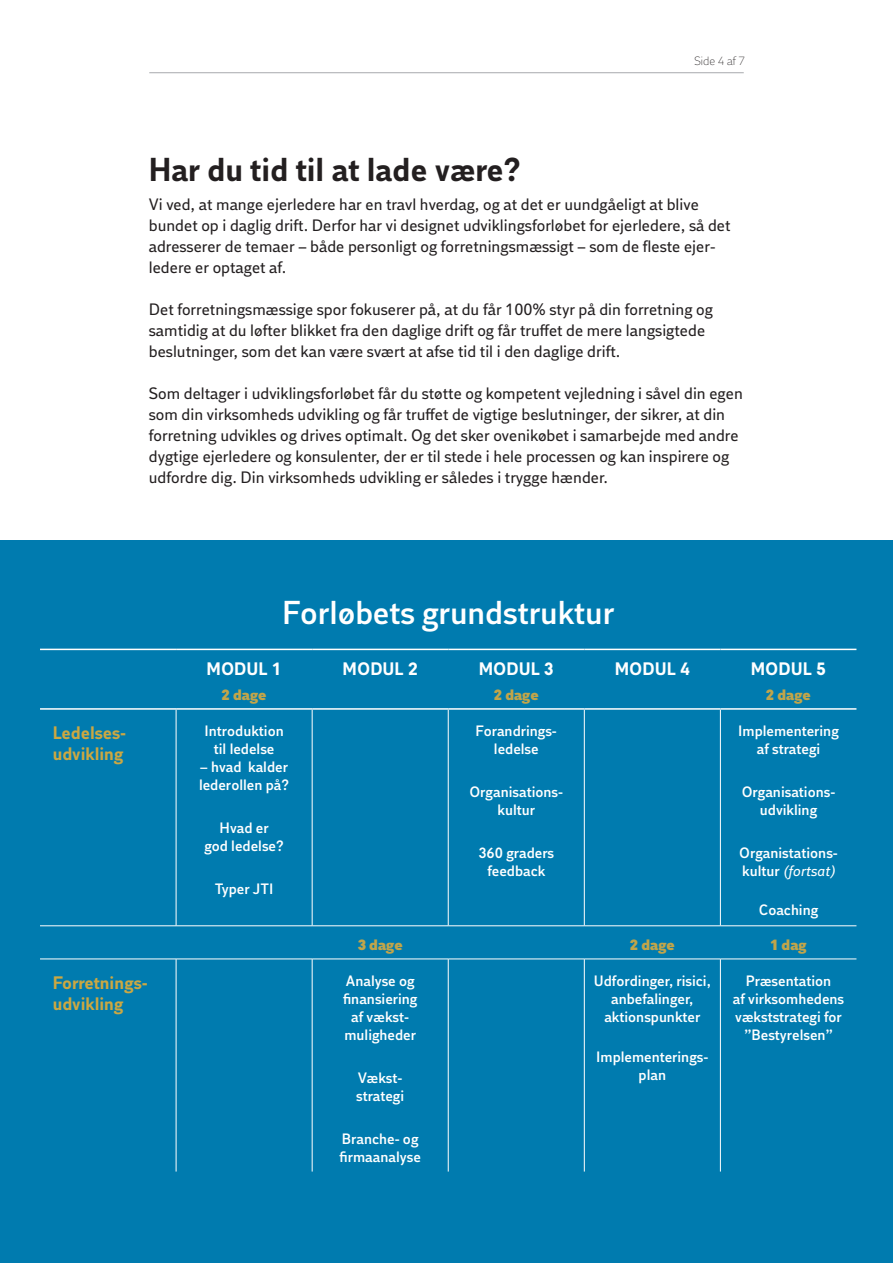
<style>
.page{position:relative;width:893px;height:1263px;background:#fff}
.page>*{position:absolute;margin:0;border:0;box-sizing:border-box;transform-origin:0 0}
.mellem_2_linjer{font:700 33px "DI Sans";color:#231f20}
.mellem_2_linjer-2{font:600 33px "DI Sans";color:#fff}
.tabel_mellem-venstre{font:700 18px/21px "DI Sans";color:#cca842}
.tabel_emner{font:700 18px "DI Sans";color:#fff}
.broed{font:16.5px/21px "DI Sans";color:#231f20}
.tabel_hvidbroed{font:600 15px/18px "DI Sans";color:#fff;text-align:center}
.tabel_hvidbroed-2{font:800 15px "DI Sans";color:#c1a54a}
.t1{font:300 12px "DI Sans";color:#231f20}
.s1{font-weight:400;font-style:italic}
</style>
<div class="page">
<hr style="left:149px;top:72px;width:595px;height:1px;background:#a8a9ad">
<div style="left:0;top:540px;width:893px;height:723px;background:#007baf"></div>
<hr style="left:40px;top:649px;width:136px;height:1px;background:#fff">
<hr style="left:176px;top:649px;width:136px;height:1px;background:#fff">
<hr style="left:312px;top:649px;width:136px;height:1px;background:#fff">
<hr style="left:448px;top:649px;width:136px;height:1px;background:#fff">
<hr style="left:584px;top:649px;width:136px;height:1px;background:#fff">
<hr style="left:720px;top:649px;width:136px;height:1px;background:#fff">
<hr style="left:40px;top:708px;width:136px;height:2px;background:#fff">
<hr style="left:176px;top:708px;width:136px;height:2px;background:#fff">
<hr style="left:312px;top:708px;width:136px;height:2px;background:#fff">
<hr style="left:448px;top:708px;width:136px;height:2px;background:#fff">
<hr style="left:584px;top:708px;width:136px;height:2px;background:#fff">
<hr style="left:720px;top:708px;width:136px;height:2px;background:#fff">
<hr style="left:176px;top:710px;width:1px;height:215px;background:#fff">
<hr style="left:312px;top:710px;width:1px;height:215px;background:#fff">
<hr style="left:448px;top:710px;width:1px;height:215px;background:#fff">
<hr style="left:584px;top:710px;width:1px;height:215px;background:#fff">
<hr style="left:720px;top:710px;width:1px;height:215px;background:#fff">
<hr style="left:40px;top:925px;width:136px;height:1px;background:#fff">
<hr style="left:176px;top:925px;width:136px;height:1px;background:#fff">
<hr style="left:312px;top:925px;width:136px;height:1px;background:#fff">
<hr style="left:448px;top:925px;width:136px;height:1px;background:#fff">
<hr style="left:584px;top:925px;width:136px;height:1px;background:#fff">
<hr style="left:720px;top:925px;width:136px;height:1px;background:#fff">
<hr style="left:40px;top:959px;width:136px;height:1px;background:#fff">
<hr style="left:176px;top:959px;width:136px;height:1px;background:#fff">
<hr style="left:176px;top:959px;width:1px;height:212px;background:#fff">
<hr style="left:312px;top:959px;width:136px;height:1px;background:#fff">
<hr style="left:312px;top:959px;width:1px;height:212px;background:#fff">
<hr style="left:448px;top:959px;width:136px;height:1px;background:#fff">
<hr style="left:448px;top:959px;width:1px;height:212px;background:#fff">
<hr style="left:584px;top:959px;width:136px;height:1px;background:#fff">
<hr style="left:584px;top:959px;width:1px;height:212px;background:#fff">
<hr style="left:720px;top:959px;width:136px;height:1px;background:#fff">
<hr style="left:720px;top:959px;width:1px;height:212px;background:#fff">
<p class="t1" style="left:694px;top:54px;width:52px">Side 4 af 7</p>
<p class="mellem_2_linjer" style="left:149px;top:149px;width:374px">Har du tid til at lade være?</p>
<p class="broed" style="left:149px;top:194px;width:583px">Vi ved, at mange ejerledere har en travl hverdag, og at det er uundgåeligt at blive bundet op i daglig drift. Derfor har vi designet udviklingsforløbet for ejerledere, så det adresserer de temaer – både personligt og forretningsmæssigt – som de fleste ejer&shy;ledere er optaget af.</p>
<p class="broed" style="left:149px;top:299px;width:566px">Det forretningsmæssige spor fokuserer på, at du får 100% styr på din forretning og samtidig at du løfter blikket fra den daglige drift og får truffet de mere langsigtede beslutninger, som det kan være svært at afse tid til i den daglige drift.</p>
<p class="broed" style="left:149px;top:383px;width:596px">Som deltager i udviklingsforløbet får du støtte og kompetent vejledning i såvel din egen som din virksomheds udvikling og får truffet de vigtige beslutninger, der sikrer, at din forretning udvikles og drives optimalt. Og det sker ovenikøbet i samarbejde med andre dygtige ejerledere og konsulenter, der er til stede i hele processen og kan inspirere og udfordre dig. Din virksomheds udvikling er således i trygge hænder.</p>
<p class="mellem_2_linjer-2" style="left:282px;top:594px;width:334px">Forløbets grundstruktur</p>
<p class="tabel_emner" style="left:207px;top:658px;width:77px">MODUL 1</p>
<p class="tabel_emner" style="left:343px;top:658px;width:77px">MODUL 2</p>
<p class="tabel_emner" style="left:479px;top:658px;width:77px">MODUL 3</p>
<p class="tabel_emner" style="left:615px;top:658px;width:77px">MODUL 4</p>
<p class="tabel_emner" style="left:751px;top:658px;width:77px">MODUL 5</p>
<p class="tabel_hvidbroed-2" style="left:222px;top:686px;width:46px">2 dage</p>
<p class="tabel_hvidbroed-2" style="left:494px;top:686px;width:46px">2 dage</p>
<p class="tabel_hvidbroed-2" style="left:766px;top:686px;width:46px">2 dage</p>
<p class="tabel_mellem-venstre" style="left:53px;top:722px;width:75px">Ledelses&shy;udvikling</p>
<p class="tabel_hvidbroed" style="left:204px;top:722px;width:81px">Introduktion til ledelse</p>
<p class="tabel_hvidbroed" style="left:199px;top:758px;width:92px;text-align:left">– hvad kalder lederollen på?</p>
<p class="tabel_hvidbroed" style="left:204px;top:819px;width:81px">Hvad er<br>god ledelse?</p>
<p class="tabel_hvidbroed" style="left:215px;top:880px;width:60px">Typer JTI</p>
<p class="tabel_hvidbroed" style="left:476px;top:722px;width:83px">Forandrings&shy;ledelse</p>
<p class="tabel_hvidbroed" style="left:469px;top:783px;width:95px">Organisations&shy;kultur</p>
<p class="tabel_hvidbroed" style="left:478px;top:844px;width:77px">360 graders feedback</p>
<p class="tabel_hvidbroed" style="left:738px;top:722px;width:102px">Implementering af strategi</p>
<p class="tabel_hvidbroed" style="left:742px;top:783px;width:94px">Organisations&shy;udvikling</p>
<p class="tabel_hvidbroed" style="left:739px;top:844px;width:100px;text-align:left">Organistations&shy;kultur <span class="s1">(fortsat)</span></p>
<p class="tabel_hvidbroed" style="left:759px;top:901px;width:61px">Coaching</p>
<p class="tabel_hvidbroed-2" style="left:358px;top:936px;width:46px">3 dage</p>
<p class="tabel_hvidbroed-2" style="left:630px;top:936px;width:46px">2 dage</p>
<p class="tabel_hvidbroed-2" style="left:770px;top:936px;width:38px">1 dag</p>
<p class="tabel_mellem-venstre" style="left:53px;top:972px;width:97px">Forretnings&shy;udvikling</p>
<p class="tabel_hvidbroed" style="left:343px;top:972px;width:76px">Analyse og finansiering af vækst&shy;muligheder</p>
<p class="tabel_hvidbroed" style="left:356px;top:1069px;width:50px;text-align:left">Vækst&shy;strategi</p>
<p class="tabel_hvidbroed" style="left:340px;top:1130px;width:83px;text-align:left">Branche- og firmaanalyse</p>
<p class="tabel_hvidbroed" style="left:594px;top:972px;width:119px">Udfordinger, risici, anbefalinger, aktionspunkter</p>
<p class="tabel_hvidbroed" style="left:596px;top:1048px;width:114px">Implementerings&shy;plan</p>
<p class="tabel_hvidbroed" style="left:733px;top:972px;width:113px">Præsentation<br>af virksomhedens vækststrategi for ”Bestyrelsen”</p>
</div>
